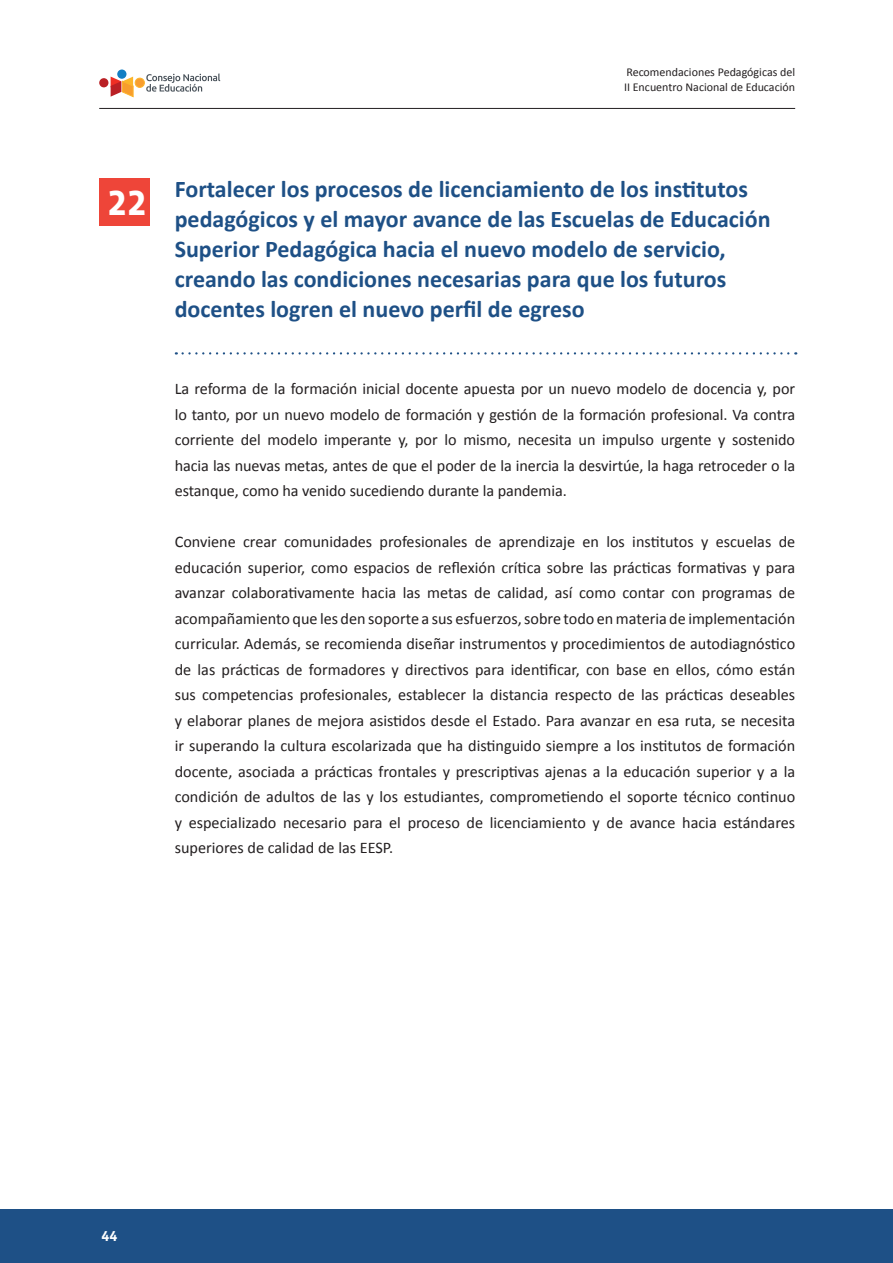
<style>
.page{position:relative;width:893px;height:1263px;background:#fff}
.page>*{position:absolute;margin:0;border:0;box-sizing:border-box;transform-origin:0 0}
.t1{font:700 33px "Sanuk LF";color:#fff}
.t2{font:700 24px/30px "Calibri";color:#1e5086}
.t3{font:16.2px/25.5px "Calibri";letter-spacing:-.005em;color:#231f20;text-align:justify}
.t4{font:700 13.5px "Sanuk LF";color:#fff}
.t5{font:12px/15px "Calibri";color:#231f20}
</style>
<div class="page">
<div style="left:0;top:1210px;width:893px;height:53px;background:#1e5086"></div>
<svg style="left:146px;top:73px;width:74px;height:19px"></svg>
<div style="left:99px;top:78px;width:9px;height:9px;background:#ba2025;border-radius:50%"></div>
<div style="left:135px;top:78px;width:9px;height:9px;background:#f89d2d;border-radius:50%"></div>
<div style="left:135px;top:78px;width:9px;height:9px;border:1px solid #fcb42b;border-radius:50%"></div>
<svg style="left:111px;top:77px;width:22px;height:20px"></svg>
<div style="left:117px;top:70px;width:9px;height:9px;background:#147fc3;border-radius:50%"></div>
<hr style="left:99px;top:108px;width:696px;height:1px;background:#231f20">
<svg style="left:183px;top:352px;width:613px;height:2px"></svg>
<div style="left:99px;top:179px;width:51px;height:47px;background:#ee4539"></div>
<p class="t5" style="left:624px;top:64px;width:173px">Recomendaciones Pedagógicas del<br>II Encuentro Nacional de Educación</p>
<h1 class="t1" style="left:107px;top:182px;width:41px">22</h1>
<p class="t2" style="left:175px;top:173px;width:597px">Fortalecer los procesos de licenciamiento de los institutos pedagógicos y el mayor avance de las Escuelas de Educación Superior Pedagógica hacia el nuevo modelo de servicio, creando las condiciones necesarias para que los futuros docentes logren el nuevo perfil de egreso</p>
<p class="t3" style="left:175px;top:375px;width:622px">La reforma de la formación inicial docente apuesta por un nuevo modelo de docencia y, por lo tanto, por un nuevo modelo de formación y gestión de la formación profesional. Va contra corriente del modelo imperante y, por lo mismo, necesita un impulso urgente y sostenido hacia las nuevas metas, antes de que el poder de la inercia la desvirtúe, la haga retroceder o la estanque, como ha venido sucediendo durante la pandemia.</p>
<p class="t3" style="left:175px;top:528px;width:622px">Conviene crear comunidades profesionales de aprendizaje en los institutos y escuelas de educación superior, como espacios de reflexión crítica sobre las prácticas formativas y para avanzar colaborativamente hacia las metas de calidad, así como contar con programas de acompañamiento que les den soporte a sus esfuerzos, sobre todo en materia de implementación curricular. Además, se recomienda diseñar instrumentos y procedimientos de autodiagnóstico de las prácticas de formadores y directivos para identificar, con base en ellos, cómo están sus competencias profesionales, establecer la distancia respecto de las prácticas deseables y elaborar planes de mejora asistidos desde el Estado. Para avanzar en esa ruta, se necesita ir superando la cultura escolarizada que ha distinguido siempre a los institutos de formación docente, asociada a prácticas frontales y prescriptivas ajenas a la educación superior y a la condición de adultos de las y los estudiantes, comprometiendo el soporte técnico continuo y especializado necesario para el proceso de licenciamiento y de avance hacia estándares superiores de calidad de las EESP.</p>
<p class="t4" style="left:101px;top:1228px;width:18px">44</p>
</div>
